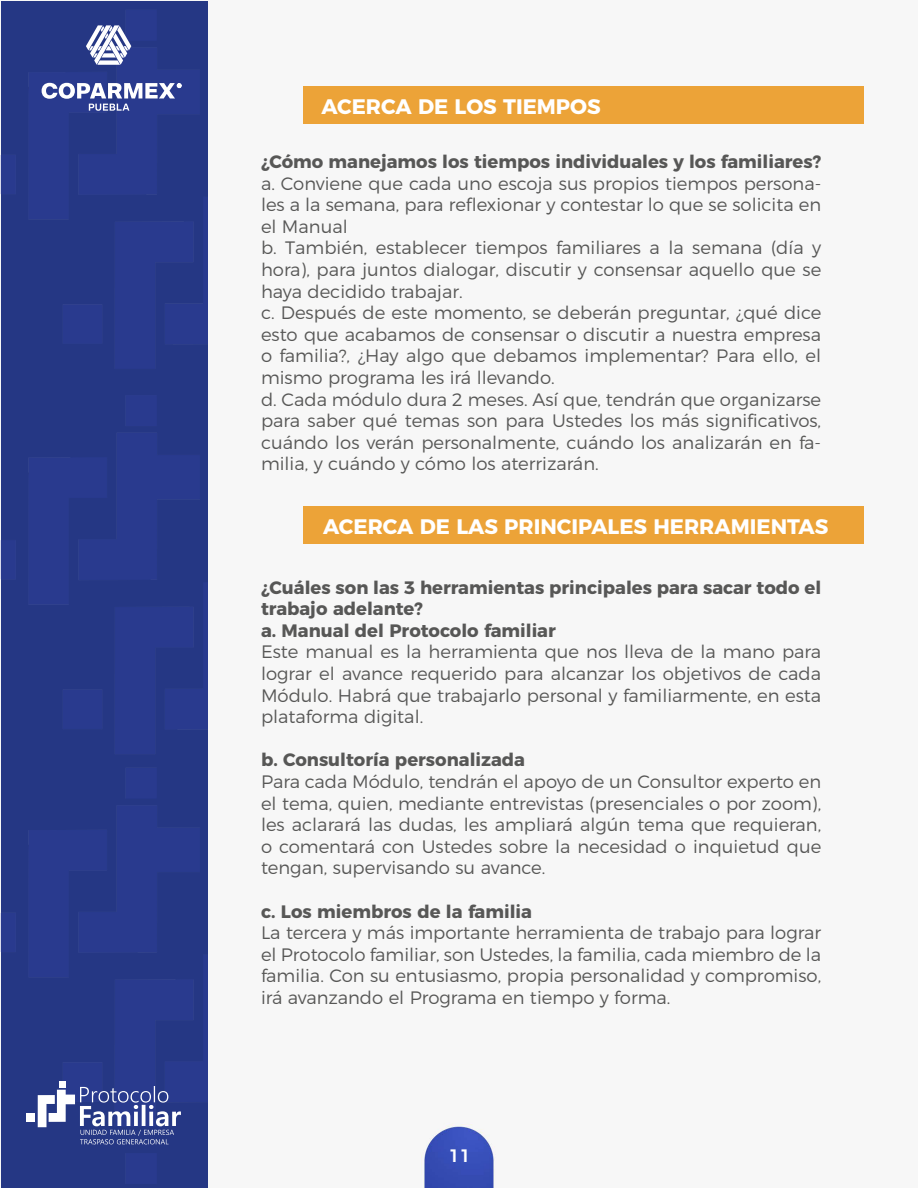
<style>
.page{position:relative;width:918px;height:1188px;background:#fff}
.page>*{position:absolute;margin:0;border:0;box-sizing:border-box;transform-origin:0 0}
.t1{font:700 21px "Montserrat";color:#fff}
.t2{font:300 18px/21.6px "Montserrat";color:#575756;text-align:justify}
.t3{font:700 18px/21.6px "Montserrat";color:#575756}
.t4{font:500 18px "Montserrat";color:#fff}
</style>
<div class="page">
<img style="left:0;top:1px;width:496px;height:1187px">
<div style="left:304px;top:86px;width:560px;height:38px;background:#eca338"></div>
<div style="left:304px;top:506px;width:560px;height:38px;background:#eca338"></div>
<img style="left:1px;top:1px;width:206px;height:1186px">
<div style="left:26px;top:1113px;width:9px;height:9px;background:#fff"></div>
<svg style="left:38px;top:1086px;width:143px;height:58px"></svg>
<div style="left:59px;top:1082px;width:7px;height:6px;background:#fff"></div>
<svg style="left:42px;top:83px;width:140px;height:28px"></svg>
<svg style="left:86px;top:25px;width:45px;height:40px"></svg>
<p class="t1" style="left:321px;top:89px;width:281px">ACERCA DE LOS TIEMPOS</p>
<p class="t3" style="left:261px;top:149px;width:562px">¿Cómo manejamos los tiempos individuales y los familiares?</p>
<p class="t2" style="left:261px;top:171px;width:562px;text-align:left">a. Conviene que cada uno escoja sus propios tiempos persona&shy;les a la semana, para reflexionar y contestar lo que se solicita en el Manual<br>b. También, establecer tiempos familiares a la semana (día y hora), para juntos dialogar, discutir y consensar aquello que se haya decidido trabajar.<br>c. Después de este momento, se deberán preguntar, ¿qué dice esto que acabamos de consensar o discutir a nuestra empresa o familia?, ¿Hay algo que debamos implementar? Para ello, el mismo programa les irá llevando.<br>d. Cada módulo dura 2 meses. Así que, tendrán que organizarse para saber qué temas son para Ustedes los más significativos, cuándo los verán personalmente, cuándo los analizarán en fa&shy;milia, y cuándo y cómo los aterrizarán.</p>
<p class="t1" style="left:323px;top:509px;width:507px">ACERCA DE LAS PRINCIPALES HERRAMIENTAS</p>
<p class="t3" style="left:261px;top:575px;width:562px">¿Cuáles son las 3 herramientas principales para sacar todo el trabajo adelante?<br>a. Manual del Protocolo familiar</p>
<p class="t2" style="left:261px;top:640px;width:562px">Este manual es la herramienta que nos lleva de la mano para lograr el avance requerido para alcanzar los objetivos de cada Módulo. Habrá que trabajarlo personal y familiarmente, en esta plataforma digital.</p>
<p class="t3" style="left:261px;top:748px;width:266px">b. Consultoría personalizada</p>
<p class="t2" style="left:261px;top:769px;width:562px">Para cada Módulo, tendrán el apoyo de un Consultor experto en el tema, quien, mediante entrevistas (presenciales o por zoom), les aclarará las dudas, les ampliará algún tema que requieran, o comentará con Ustedes sobre la necesidad o inquietud que tengan, supervisando su avance.</p>
<p class="t3" style="left:261px;top:899px;width:272px">c. Los miembros de la familia</p>
<p class="t2" style="left:261px;top:920px;width:562px">La tercera y más importante herramienta de trabajo para lograr el Protocolo familiar, son Ustedes, la familia, cada miembro de la familia. Con su entusiasmo, propia personalidad y compromiso, irá avanzando el Programa en tiempo y forma.</p>
<p class="t4" style="left:449px;top:1141px;width:24px">11</p>
</div>
